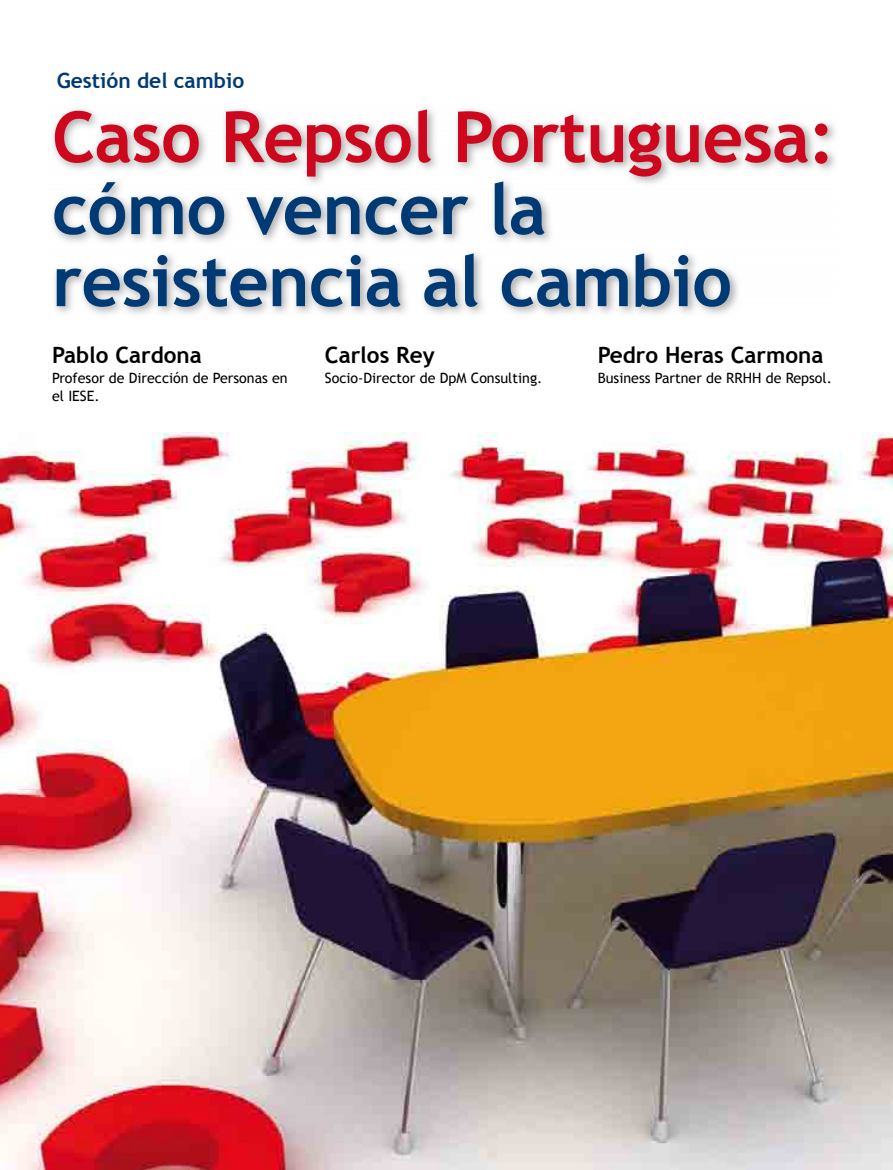
<style>
.page{position:relative;width:893px;height:1170px;background:#fff}
.page>*{position:absolute;margin:0;border:0;box-sizing:border-box;transform-origin:0 0}
.t1{font:700 70.5px/72px "Trebuchet MS";letter-spacing:-.01em;color:#003a74}
.t2{font:700 70.5px "Trebuchet MS";letter-spacing:-.01em;color:#cd071e}
.t3{font:700 22.5px "Trebuchet MS";color:#000}
.t4{font:700 21px "Trebuchet MS";color:#003a74}
.t5{font:14.25px/18px "Trebuchet MS";color:#000}
</style>
<div class="page">
<img style="left:53px;top:109px;width:782px;height:205px">
<img style="left:0;top:432px;width:893px;height:737px">
<h3 class="t4" style="left:57px;top:68px;width:189px">Gestión del cambio</h3>
<h1 class="t2" style="left:52px;top:93px;width:784px">Caso Repsol Portuguesa:</h1>
<h1 class="t1" style="left:52px;top:173px;width:681px">cómo vencer la resistencia al cambio</h1>
<h2 class="t3" style="left:52px;top:341px;width:151px">Pablo Cardona</h2>
<p class="t5" style="left:52px;top:369px;width:237px">Profesor de Dirección de Personas en el IESE.</p>
<h2 class="t3" style="left:325px;top:341px;width:111px">Carlos Rey</h2>
<p class="t5" style="left:325px;top:369px;width:219px">Socio-Director de DpM Consulting.</p>
<h2 class="t3" style="left:598px;top:341px;width:227px">Pedro Heras Carmona</h2>
<p class="t5" style="left:598px;top:369px;width:236px">Business Partner de RRHH de Repsol.</p>
</div>
